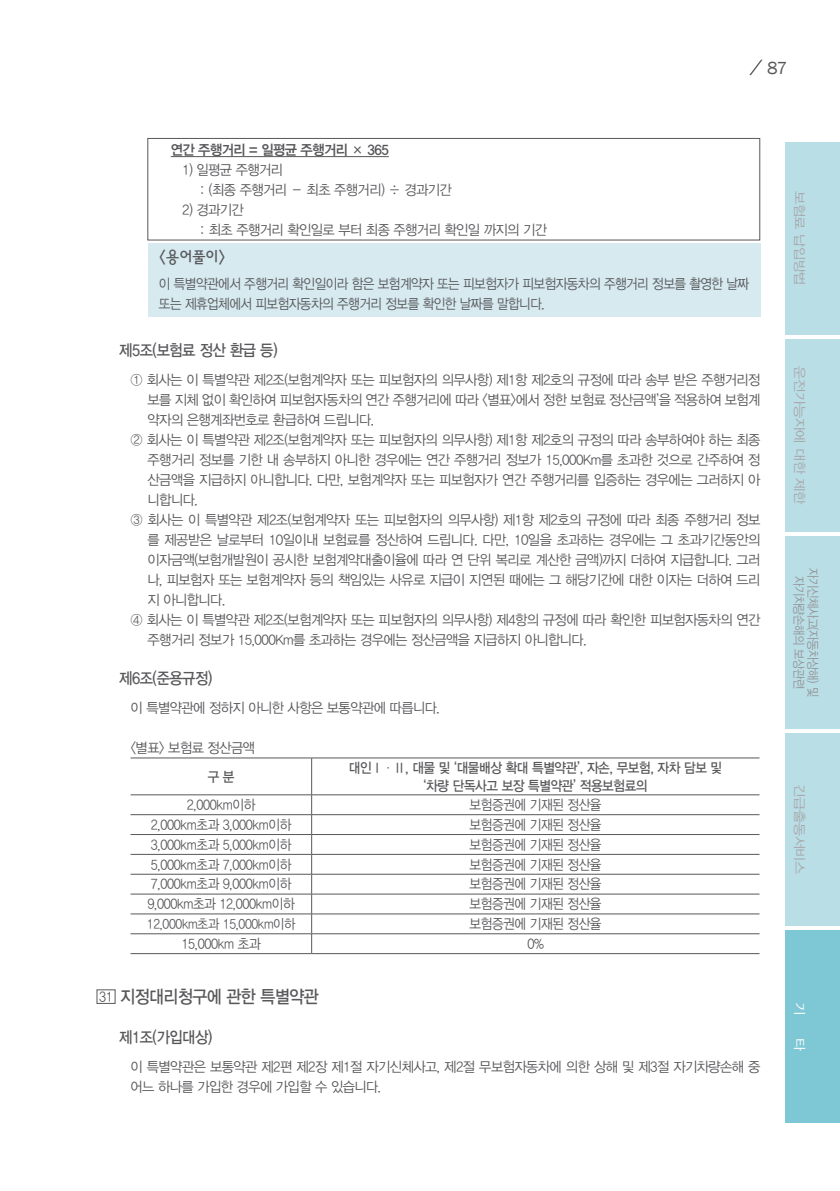
<style>
.page{position:relative;width:840px;height:1191px;background:#fff}
.page>*{position:absolute;margin:0;border:0;box-sizing:border-box;transform-origin:0 0}
.t1{font:18px "YDVYGO Std 33";letter-spacing:-.03em;color:#58585b;scale:.9 1}
.t2{font:18px "Franklin Gothic";color:#58585b}
.t3{font:16px "YDVYGO Std 33";letter-spacing:-.03em;color:#58585b;scale:.9 1}
.t4{font:16px "YDVYGO Std 23";color:#58585b;scale:.95 1}
.t5{font:14px/20px "YDVYGO Std 32";letter-spacing:-.04em;color:#58585b;scale:.95 1}
.t6{font:14px/20px "YDVYGO Std 32";letter-spacing:-.04em;color:#58585b;scale:.9 1}
.t7{font:14px/18px "YDVYGO Std 33";letter-spacing:-.03em;color:#58585b;text-align:center;scale:.9 1}
.t8{font:14px "YDVYGO Std 34";letter-spacing:-.04em;color:#58585b;scale:.95 1}
.t9{font:13.6px "YDVYGO Std 32";letter-spacing:-.03em;color:#58585b;scale:.9 1}
.t10{font:12.8px/14px "YDVYGO Std 12";letter-spacing:-.03em;color:#939598;text-align:center;scale:.87 1}
.t11{font:12.8px "YDVYGO Std 12";letter-spacing:-.03em;color:#a7a9ac;scale:1.12 1}
.t12{font:12.8px "YDVYGO Std 12";color:#fff;scale:1.12 1}
.s1{font-family:"YDVYGO Std 12"}
.s2{font-family:"YDVYGO Std 32";font-size:14px}
</style>
<div class="page">
<div style="left:785px;top:142px;width:54px;height:192px;background:#badee6"></div>
<div style="left:785px;top:339px;width:54px;height:192px;background:#badee6"></div>
<div style="left:785px;top:536px;width:54px;height:193px;background:#badee6"></div>
<div style="left:785px;top:733px;width:54px;height:193px;background:#badee6"></div>
<div style="left:785px;top:930px;width:54px;height:193px;background:#7ec7d5"></div>
<svg style="left:749px;top:60px;width:13px;height:15px"></svg>
<hr style="left:171px;top:156px;width:217px;height:1px;background:#58585b">
<div style="left:147px;top:138px;width:612px;height:102px;border:1px solid #58585b"></div>
<div style="left:147px;top:243px;width:613px;height:73px;background:#d6eaef"></div>
<hr style="left:130px;top:757px;width:181px;height:1px;background:#58585b">
<hr style="left:311px;top:757px;width:448px;height:1px;background:#58585b">
<hr style="left:311px;top:758px;width:1px;height:36px;background:#58585b">
<hr style="left:130px;top:794px;width:181px;height:1px;background:#58585b">
<hr style="left:311px;top:794px;width:448px;height:1px;background:#58585b">
<hr style="left:130px;top:814px;width:181px;height:1px;background:#58585b">
<hr style="left:311px;top:814px;width:448px;height:1px;background:#58585b">
<hr style="left:130px;top:834px;width:181px;height:1px;background:#58585b">
<hr style="left:311px;top:834px;width:448px;height:1px;background:#58585b">
<hr style="left:130px;top:854px;width:181px;height:1px;background:#58585b">
<hr style="left:311px;top:854px;width:448px;height:1px;background:#58585b">
<hr style="left:130px;top:874px;width:181px;height:1px;background:#58585b">
<hr style="left:311px;top:874px;width:448px;height:1px;background:#58585b">
<hr style="left:130px;top:893px;width:181px;height:1px;background:#58585b">
<hr style="left:311px;top:893px;width:448px;height:1px;background:#58585b">
<hr style="left:130px;top:913px;width:181px;height:1px;background:#58585b">
<hr style="left:311px;top:913px;width:448px;height:1px;background:#58585b">
<hr style="left:130px;top:933px;width:181px;height:1px;background:#58585b">
<hr style="left:311px;top:933px;width:448px;height:1px;background:#58585b">
<svg style="left:311px;top:795px;width:1px;height:158px"></svg>
<hr style="left:130px;top:953px;width:181px;height:1px;background:#58585b">
<hr style="left:311px;top:953px;width:448px;height:1px;background:#58585b">
<div style="left:96px;top:989px;width:19px;height:15px;border:1px solid #58585b"></div>
<p class="t2" style="left:766px;top:57px;width:22px">87</p>
<p class="t8" style="left:171px;top:143px;width:231px">연간 주행거리 = 일평균 주행거리 × 365</p>
<p class="t5" style="left:199px;top:160px;width:267px;text-indent:-17px">1) 일평균 주행거리<br>: (최종 주행거리 － 최초 주행거리) ÷ 경과기간</p>
<p class="t5" style="left:199px;top:200px;width:367px;text-indent:-17px">2) 경과기간<br>: 최초 주행거리 확인일로 부터 최종 주행거리 확인일 까지의 기간</p>
<p class="t4" style="left:159px;top:250px;width:72px">&lt;용어풀이&gt;</p>
<p class="t6" style="left:159px;top:274px;width:657px">이 특별약관에서 주행거리 확인일이라 함은 보험계약자 또는 피보험자가 피보험자동차의 주행거리 정보를 촬영한 날짜 또는 제휴업체에서 피보험자동차의 주행거리 정보를 확인한 날짜를 말합니다.</p>
<p class="t3" style="left:119px;top:342px;width:177px">제5조(보험료 정산 환급 등)</p>
<p class="t5" style="left:130px;top:370px;width:664px">① 회사는 이 특별약관 제2조(보험계약자 또는 피보험자의 의무사항) 제1항 제2호의 규정에 따라 송부 받은 주행거리정</p>
<p class="t5" style="left:147px;top:390px;width:646px">보를 지체 없이 확인하여 피보험자동차의 연간 주행거리에 따라 &lt;별표&gt;에서 정한 보험료 정산금액’을 적용하여 보험계</p>
<p class="t5" style="left:147px;top:410px;width:240px">약자의 은행계좌번호로 환급하여 드립니다.</p>
<p class="t5" style="left:130px;top:430px;width:664px">② 회사는 이 특별약관 제2조(보험계약자 또는 피보험자의 의무사항) 제1항 제2호의 규정의 따라 송부하여야 하는 최종</p>
<p class="t5" style="left:147px;top:450px;width:646px">주행거리 정보를 기한 내 송부하지 아니한 경우에는 연간 주행거리 정보가 15,000Km를 초과한 것으로 간주하여 정</p>
<p class="t5" style="left:147px;top:470px;width:646px">산금액을 지급하지 아니합니다. 다만, 보험계약자 또는 피보험자가 연간 주행거리를 입증하는 경우에는 그러하지 아</p>
<p class="t5" style="left:147px;top:490px;width:54px">니합니다.</p>
<p class="t5" style="left:130px;top:510px;width:664px">③ 회사는 이 특별약관 제2조(보험계약자 또는 피보험자의 의무사항) 제1항 제2호의 규정에 따라 최종 주행거리 정보</p>
<p class="t5" style="left:147px;top:530px;width:646px">를 제공받은 날로부터 10일이내 보험료를 정산하여 드립니다. 다만, 10일을 초과하는 경우에는 그 초과기간동안의</p>
<p class="t5" style="left:147px;top:550px;width:646px">이자금액(보험개발원이 공시한 보험계약대출이율에 따라 연 단위 복리로 계산한 금액)까지 더하여 지급합니다. 그러</p>
<p class="t5" style="left:147px;top:570px;width:646px">나, 피보험자 또는 보험계약자 등의 책임있는 사유로 지급이 지연된 때에는 그 해당기간에 대한 이자는 더하여 드리</p>
<p class="t5" style="left:147px;top:590px;width:83px">지 아니합니다.</p>
<p class="t5" style="left:130px;top:610px;width:664px">④ 회사는 이 특별약관 제2조(보험계약자 또는 피보험자의 의무사항) 제4항의 규정에 따라 확인한 피보험자동차의 연간</p>
<p class="t5" style="left:147px;top:630px;width:463px">주행거리 정보가 15,000Km를 초과하는 경우에는 정산금액을 지급하지 아니합니다.</p>
<p class="t3" style="left:119px;top:670px;width:105px">제6조(준용규정)</p>
<p class="t5" style="left:130px;top:698px;width:327px">이 특별약관에 정하지 아니한 사항은 보통약관에 따릅니다.</p>
<p class="t5" style="left:130px;top:738px;width:132px">&lt;별표&gt; 보험료 정산금액</p>
<p class="t7" style="left:207px;top:768px;width:31px">구 분</p>
<p class="t7" style="left:349px;top:759px;width:416px">대인Ⅰ<span class="s1">·</span>Ⅱ, 대물 및 ‘대물배상 확대 특별약관’, 자손, 무보험, 자차 담보 및 ‘차량 단독사고 보장 특별약관’ 적용보험료의</p>
<p class="t6" style="left:187px;top:795px;width:77px">2,000km이하</p>
<p class="t6" style="left:469px;top:795px;width:148px">보험증권에 기재된 정산율</p>
<p class="t6" style="left:151px;top:815px;width:157px">2,000km초과 3,000km이하</p>
<p class="t6" style="left:469px;top:815px;width:148px">보험증권에 기재된 정산율</p>
<p class="t6" style="left:151px;top:834px;width:157px">3,000km초과 5,000km이하</p>
<p class="t6" style="left:469px;top:834px;width:148px">보험증권에 기재된 정산율</p>
<p class="t6" style="left:151px;top:854px;width:157px">5,000km초과 7,000km이하</p>
<p class="t6" style="left:469px;top:854px;width:148px">보험증권에 기재된 정산율</p>
<p class="t6" style="left:151px;top:874px;width:157px">7,000km초과 9,000km이하</p>
<p class="t6" style="left:469px;top:874px;width:148px">보험증권에 기재된 정산율</p>
<p class="t6" style="left:147px;top:894px;width:165px">9,000km초과 12,000km이하</p>
<p class="t6" style="left:469px;top:894px;width:148px">보험증권에 기재된 정산율</p>
<p class="t9" style="left:147px;top:917px;width:166px">12,000km초과 15,000km이하</p>
<p class="t6" style="left:469px;top:914px;width:148px">보험증권에 기재된 정산율</p>
<p class="t6" style="left:181px;top:934px;width:89px">15,000km 초과</p>
<p class="t6" style="left:527px;top:934px;width:20px">0%</p>
<p class="t1" style="left:99px;top:987px;width:245px"><span class="s2">31</span> 지정대리청구에 관한 특별약관</p>
<p class="t3" style="left:119px;top:1028px;width:105px">제1조(가입대상)</p>
<p class="t5" style="left:130px;top:1057px;width:664px">이 특별약관은 보통약관 제2편 제2장 제1절 자기신체사고, 제2절 무보험자동차에 의한 상해 및 제3절 자기차량손해 중 어느 하나를 가입한 경우에 가입할 수 있습니다.</p>
<p class="t11" style="left:805px;top:191px;width:86px;rotate:90deg">보험료 납입방법</p>
<p class="t11" style="left:805px;top:366px;width:125px;rotate:90deg">운전가능자에 대한 제한</p>
<p class="t10" style="left:819px;top:567px;width:150px;rotate:90deg">자기신체사고(자동차상해) 및 자기차량손해의 보상관련</p>
<p class="t11" style="left:805px;top:784px;width:82px;rotate:90deg">긴급출동서비스</p>
<p class="t12" style="left:805px;top:1002px;width:13px;rotate:90deg">기</p>
<p class="t12" style="left:805px;top:1037px;width:13px;rotate:90deg">타</p>
</div>
